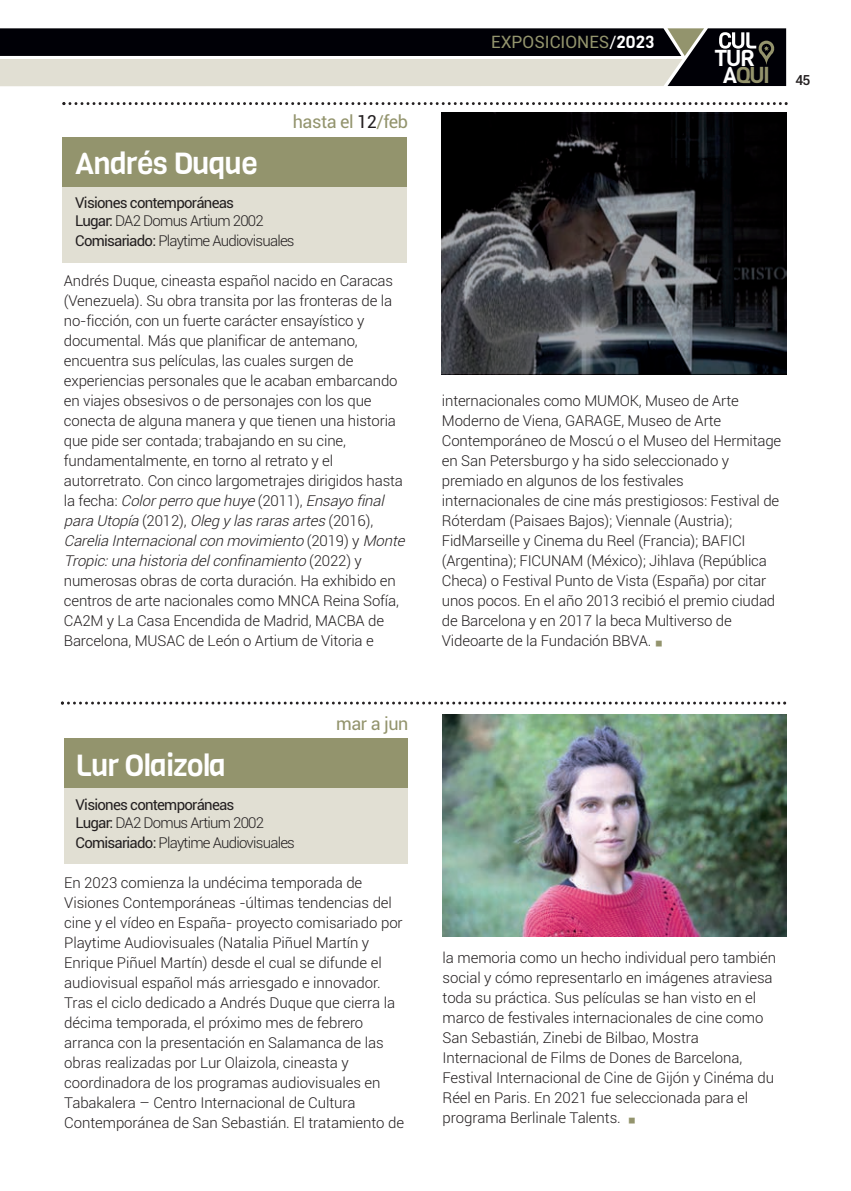
<style>
.page{position:relative;width:851px;height:1191px;background:#fff}
.page>*{position:absolute;margin:0;border:0;box-sizing:border-box;transform-origin:0 0}
.t1{font:30px "Viga";letter-spacing:-.025em;color:#fff}
.t2{font:22.6px "Viga";color:#94936c}
.t3{font:22.6px "Viga";color:#fff}
.t4{font:18px "Roboto";letter-spacing:-.025em;color:#93946d}
.t5{font:17.2px "Roboto";color:#93946d}
.t6{font:300 15px/20px "Roboto";letter-spacing:-.01em;color:#231f20}
.t7{font:15px/18px "Roboto";letter-spacing:-.05em;color:#231f20}
.t8{font:300 15px "Roboto";letter-spacing:-.05em;color:#231f20}
.t9{font:500 14px "Roboto";color:#231f20}
.s1{color:#231f20}
.s2{font-weight:300}
.s3{font-weight:400}
.s4{font-style:italic}
.s5{color:#fff}
.s6{font-family:"Viga";color:#fff}
</style>
<div class="page">
<div style="left:64px;top:773px;width:343px;height:90px;background:#e1dfd3"></div>
<div style="left:64px;top:739px;width:343px;height:49px;background:#93946d"></div>
<svg style="left:61px;top:701px;width:725px;height:3px"></svg>
<img style="left:442px;top:715px;width:344px;height:221px">
<svg style="left:62px;top:102px;width:725px;height:3px"></svg>
<div style="left:62px;top:171px;width:345px;height:92px;background:#e1dfd3"></div>
<div style="left:62px;top:138px;width:345px;height:49px;background:#93946d"></div>
<img style="left:442px;top:112px;width:344px;height:262px">
<svg style="left:0;top:28px;width:786px;height:59px;background:#6e6d6b"></svg>
<p class="t4" style="left:293px;top:112px;width:117px">hasta el <span class="s1">12</span>/feb</p>
<h1 class="t1" style="left:75px;top:143px;width:184px">Andrés Duque</h1>
<p class="t7" style="left:75px;top:193px;width:190px">Visiones contemporáneas<br>Lugar: <span class="s2">DA2 Domus Artium 2002</span></p>
<p class="t8" style="left:75px;top:231px;width:221px"><span class="s3">Comisariado:</span> Playtime Audiovisuales</p>
<p class="t6" style="left:64px;top:270px;width:346px">Andrés Duque, cineasta español nacido en Caracas (Venezuela). Su obra transita por las fronteras de la no-ficción, con un fuerte carácter ensayístico y documental. Más que planificar de antemano, encuentra sus películas, las cuales surgen de experiencias personales que le acaban embarcando en viajes obsesivos o de personajes con los que conecta de alguna manera y que tienen una historia que pide ser contada; trabajando en su cine, fundamentalmente, en torno al retrato y el autorretrato. Con cinco largometrajes dirigidos hasta l a fe c h a : <span class="s4">Colorperro quehuye</span> ( 2 0 1 1 ) , <span class="s4">Ensayo final paraUtopía</span> ( 2 0 1 2 ) , <span class="s4">Oleg ylasrarasartes</span> ( 2 0 1 6 ) , <span class="s4">CareliaInternacionalcon movimiento</span> ( 2 0 1 9 ) y <span class="s4">Monte Tropic:unahistoriadelconfinamiento</span> ( 2 0 2 2 ) y numerosas obras de corta duración. Ha exhibido en centros de arte nacionales como MNCA Reina Sofía, CA2M y La Casa Encendida de Madrid, MACBA de Barcelona, MUSAC de León o Artium de Vitoria e</p>
<p class="t4" style="left:336px;top:713px;width:74px">mar a jun</p>
<h1 class="t1" style="left:76px;top:745px;width:152px">Lur Olaizola</h1>
<p class="t7" style="left:76px;top:795px;width:190px">Visiones contemporáneas<br>Lugar: <span class="s2">DA2 Domus Artium 2002</span></p>
<p class="t8" style="left:76px;top:834px;width:221px"><span class="s3">Comisariado:</span> Playtime Audiovisuales</p>
<p class="t6" style="left:64px;top:872px;width:341px">En 2023 comienza la undécima temporada de Visiones Contemporáneas -últimas tendencias del cine y el vídeo en España- proyecto comisariado por Playtime Audiovisuales (Natalia Piñuel Martín y Enrique Piñuel Martín) desde el cual se difunde el audiovisual español más arriesgado e innovador.<br>Tras el ciclo dedicado a Andrés Duque que cierra la décima temporada, el próximo mes de febrero arranca con la presentación en Salamanca de las obras realizadas por Lur Olaizola, cineasta y coordinadora de los programas audiovisuales en Tabakalera – Centro Internacional de Cultura Contemporánea de San Sebastián. El tratamiento de</p>
<p class="t5" style="left:491px;top:32px;width:164px">EXPOSICIONES<span class="s5">/</span><span class="s6">2023</span></p>
<h2 class="t3" style="left:714px;top:43px;width:42px">TUR</h2>
<h2 class="t2" style="left:722px;top:60px;width:49px"><span class="s5">A</span>QUI</h2>
<p class="t9" style="left:795px;top:72px;width:17px">45</p>
<p class="t6" style="left:442px;top:390px;width:341px">internacionales como MUMOK, Museo de Arte Moderno de Viena, GARAGE, Museo de Arte Contemporáneo de Moscú o el Museo del Hermitage en San Petersburgo y ha sido seleccionado y premiado en algunos de los festivales internacionales de cine más prestigiosos: Festival de Róterdam (Paisaes Bajos); Viennale (Austria); FidMarseille y Cinema du Reel (Francia); BAFICI (Argentina); FICUNAM (México); Jihlava (República Checa) o Festival Punto de Vista (España) por citar unos pocos. En el año 2013 recibió el premio ciudad de Barcelona y en 2017 la beca Multiverso de Videoarte de la Fundación BBVA.</p>
<p class="t6" style="left:442px;top:948px;width:335px">la memoria como un hecho individual pero también social y cómo representarlo en imágenes atraviesa toda su práctica. Sus películas se han visto en el marco de festivales internacionales de cine como San Sebastián, Zinebi de Bilbao, Mostra Internacional de Films de Dones de Barcelona, Festival Internacional de Cine de Gijón y Cinéma du Réel en Paris. En 2021 fue seleccionada para el programa Berlinale Talents.</p>
</div>
